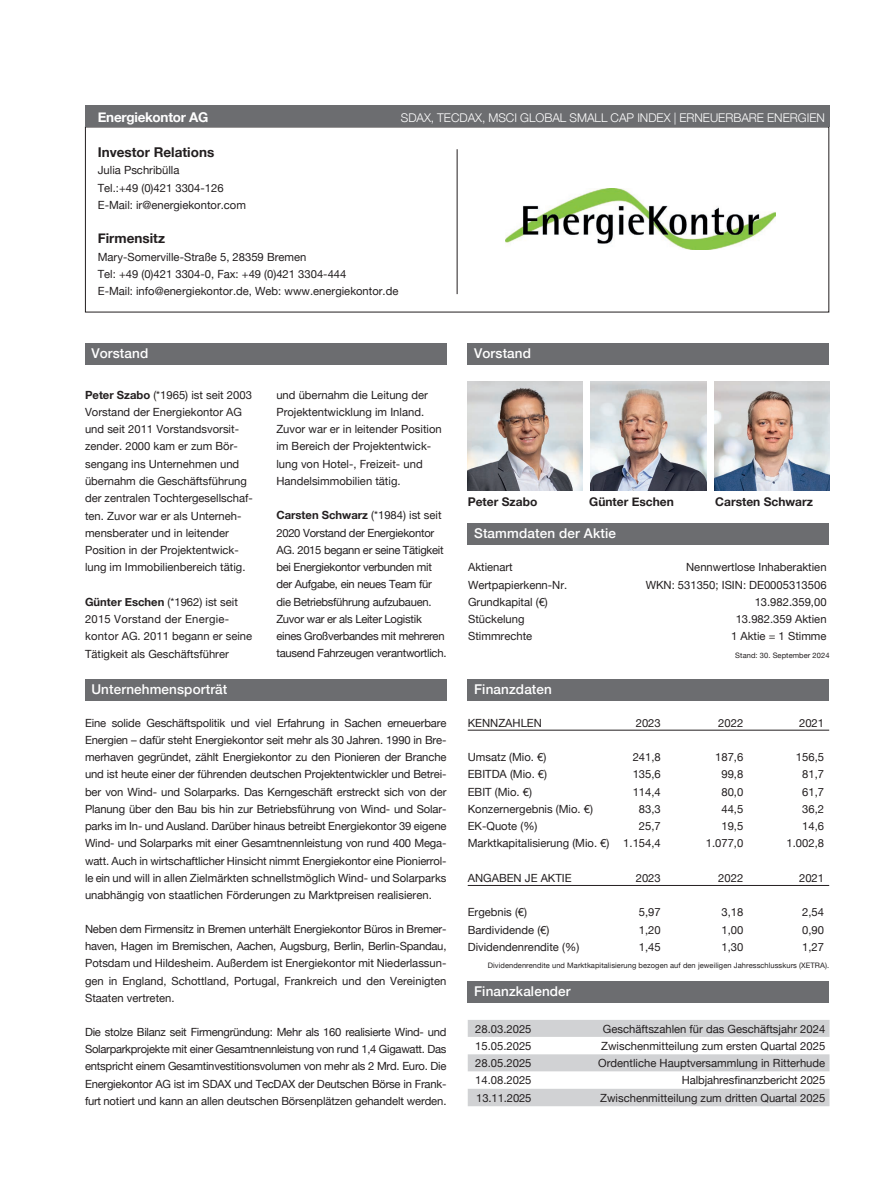
<style>
.page{position:relative;width:893px;height:1191px;background:#fff}
.page>*{position:absolute;margin:0;border:0;box-sizing:border-box;transform-origin:0 0}
.t1{font:500 13.5px "Helvetica Neue";letter-spacing:.01em;color:#fff}
.t2{font:700 13.5px "Helvetica Neue";color:#231f20}
.t3{font:700 13.5px "Helvetica Neue";letter-spacing:-.02em;color:#fff}
.t4{font:300 12px "Helvetica Neue";color:#fff}
.t5{font:700 12px "Helvetica Neue";color:#231f20}
.t6{font:11.25px/17.2px "Helvetica Neue";color:#231f20}
.t7{font:11.25px/17.2px "Helvetica Neue";letter-spacing:-.025em;color:#231f20}
.t8{font:7.5px "Helvetica Neue";letter-spacing:.01em;color:#231f20}
.s1{font-weight:700}
</style>
<div class="page">
<div style="left:85px;top:679px;width:361px;height:21px;background:#6c6d70"></div>
<div style="left:468px;top:523px;width:361px;height:21px;background:#6c6d70"></div>
<div style="left:468px;top:679px;width:361px;height:21px;background:#6c6d70"></div>
<div style="left:468px;top:981px;width:361px;height:21px;background:#6c6d70"></div>
<hr style="left:457px;top:149px;width:1px;height:145px;background:#231f20">
<div style="left:85px;top:105px;width:744px;height:22px;background:#6c6d70"></div>
<hr style="left:468px;top:730px;width:361px;height:1px;background:#231f20">
<hr style="left:468px;top:885px;width:361px;height:1px;background:#231f20">
<img style="left:506px;top:188px;width:270px;height:61px">
<div style="left:85px;top:343px;width:361px;height:21px;background:#6c6d70"></div>
<div style="left:468px;top:343px;width:361px;height:21px;background:#6c6d70"></div>
<svg style="left:468px;top:1020px;width:361px;height:86px"></svg>
<img style="left:468px;top:381px;width:115px;height:109px">
<img style="left:591px;top:381px;width:115px;height:109px">
<img style="left:714px;top:381px;width:115px;height:109px">
<p class="t3" style="left:98px;top:106px;width:112px">Energiekontor AG</p>
<p class="t4" style="left:401px;top:110px;width:426px">SDAX, TECDAX, MSCI GLOBAL SMALL CAP INDEX | ERNEUERBARE ENERGIEN</p>
<p class="t2" style="left:98px;top:142px;width:118px">Investor Relations</p>
<p class="t6" style="left:98px;top:162px;width:150px">Julia Pschribülla<br>Tel.:+49 (0)421 3304-126<br>E-Mail: ir@energiekontor.com</p>
<p class="t2" style="left:98px;top:228px;width:69px">Firmensitz</p>
<p class="t6" style="left:98px;top:249px;width:302px">Mary-Somerville-Straße 5, 28359 Bremen<br>Tel: +49 (0)421 3304-0, Fax: +49 (0)421 3304-444<br>E-Mail: info@energiekontor.de, Web: www.energiekontor.de</p>
<p class="t1" style="left:91px;top:342px;width:58px">Vorstand</p>
<p class="t1" style="left:474px;top:342px;width:58px">Vorstand</p>
<p class="t6" style="left:85px;top:387px;width:169px"><span class="s1">Peter Szabo</span> (*1965) ist seit 2003<br>Vorstand der Energiekontor AG und seit 2011 Vorstandsvorsit&shy;zender. 2000 kam er zum Bör&shy;sengang ins Unternehmen und übernahm die Geschäftsführung der zentralen Tochtergesellschaf&shy;ten. Zuvor war er als Unterneh&shy;mensberater und in leitender<br>Position in der Projektentwick&shy;lung im Immobilienbereich tätig.</p>
<p class="t6" style="left:85px;top:594px;width:169px"><span class="s1">Günter Eschen</span> (*1962) ist seit<br>2015 Vorstand der Energie&shy;kontor AG. 2011 begann er seine<br>Tätigkeit als Geschäftsführer</p>
<p class="t1" style="left:91px;top:678px;width:137px">Unternehmensporträt</p>
<p class="t6" style="left:276px;top:387px;width:167px">und übernahm die Leitung der<br>Projektentwicklung im Inland.<br>Zuvor war er in leitender Position im Bereich der Projektentwick&shy;lung von Hotel-, Freizeit- und<br>Handelsimmobilien tätig.</p>
<p class="t7" style="left:276px;top:507px;width:172px"><span class="s1">Carsten Schwarz</span> (*1984) ist seit 2020 Vorstand der Energiekontor AG. 2015 begann er seine Tätigkeit bei Energiekontor verbunden mit der Aufgabe, ein neues Team für die Betriebsführung aufzubauen.<br>Zuvor war er als Leiter Logistik eines Großverbandes mit mehreren tausend Fahrzeugen verantwortlich.</p>
<p class="t6" style="left:85px;top:714px;width:363px;text-align:justify">Eine solide Geschäftspolitik und viel Erfahrung in Sachen erneuerbare Energien – dafür steht Energiekontor seit mehr als 30 Jahren. 1990 in Bre&shy;merhaven gegründet, zählt Energiekontor zu den Pionieren der Branche und ist heute einer der führenden deutschen Projektentwickler und Betrei&shy;ber von Wind- und Solarparks. Das Kerngeschäft erstreckt sich von der Planung über den Bau bis hin zur Betriebsführung von Wind- und Solar&shy;parks im In- und Ausland. Darüber hinaus betreibt Energiekontor 39 eigene Wind- und Solarparks mit einer Gesamtnennleistung von rund 400 Mega&shy;watt. Auch in wirtschaftlicher Hinsicht nimmt Energiekontor eine Pionierrol&shy;le ein und will in allen Zielmärkten schnellstmöglich Wind- und Solarparks unabhängig von staatlichen Förderungen zu Marktpreisen realisieren.</p>
<p class="t6" style="left:85px;top:921px;width:363px;text-align:justify">Neben dem Firmensitz in Bremen unterhält Energiekontor Büros in Bremer&shy;haven, Hagen im Bremischen, Aachen, Augsburg, Berlin, Berlin-Spandau, Potsdam und Hildesheim. Außerdem ist Energiekontor mit Niederlassun&shy;gen in England, Schottland, Portugal, Frankreich und den Vereinigten Staaten vertreten.</p>
<p class="t6" style="left:85px;top:1023px;width:363px;text-align:justify">Die stolze Bilanz seit Firmengründung: Mehr als 160 realisierte Wind- und Solarparkprojekte mit einer Gesamtnennleistung von rund 1,4 Gigawatt. Das entspricht einem Gesamtinvestitionsvolumen von mehr als 2 Mrd. Euro. Die Energiekontor AG ist im SDAX und TecDAX der Deutschen Börse in Frank&shy;furt notiert und kann an allen deutschen Börsenplätzen gehandelt werden.</p>
<p class="t5" style="left:468px;top:492px;width:71px">Peter Szabo</p>
<p class="t5" style="left:589px;top:492px;width:86px">Günter Eschen</p>
<p class="t5" style="left:715px;top:492px;width:99px">Carsten Schwarz</p>
<p class="t1" style="left:474px;top:523px;width:143px">Stammdaten der Aktie</p>
<p class="t6" style="left:468px;top:559px;width:46px">Aktienart</p>
<p class="t6" style="left:686px;top:559px;width:142px">Nennwertlose Inhaberaktien</p>
<p class="t6" style="left:468px;top:576px;width:101px">Wertpapierkenn-Nr.</p>
<p class="t6" style="left:646px;top:576px;width:182px">WKN: 531350; ISIN: DE0005313506</p>
<p class="t6" style="left:468px;top:594px;width:81px">Grundkapital (€)</p>
<p class="t6" style="left:755px;top:594px;width:73px">13.982.359,00</p>
<p class="t6" style="left:468px;top:611px;width:58px">Stückelung</p>
<p class="t6" style="left:736px;top:611px;width:92px">13.982.359 Aktien</p>
<p class="t6" style="left:468px;top:628px;width:66px">Stimmrechte</p>
<p class="t6" style="left:731px;top:628px;width:97px">1 Aktie = 1 Stimme</p>
<p class="t8" style="left:735px;top:649px;width:96px">Stand: 30. September 2024</p>
<p class="t1" style="left:474px;top:678px;width:79px">Finanzdaten</p>
<p class="t6" style="left:468px;top:714px;width:76px">KENNZAHLEN</p>
<p class="t6" style="left:636px;top:714px;width:27px">2023</p>
<p class="t6" style="left:718px;top:714px;width:27px">2022</p>
<p class="t6" style="left:799px;top:714px;width:27px">2021</p>
<p class="t6" style="left:468px;top:749px;width:80px">Umsatz (Mio. €)</p>
<p class="t6" style="left:633px;top:749px;width:30px">241,8</p>
<p class="t6" style="left:715px;top:749px;width:30px">187,6</p>
<p class="t6" style="left:796px;top:749px;width:30px">156,5</p>
<p class="t6" style="left:468px;top:766px;width:81px">EBITDA (Mio. €)</p>
<p class="t6" style="left:633px;top:766px;width:30px">135,6</p>
<p class="t6" style="left:721px;top:766px;width:23px">99,8</p>
<p class="t6" style="left:802px;top:766px;width:23px">81,7</p>
<p class="t6" style="left:468px;top:783px;width:66px">EBIT (Mio. €)</p>
<p class="t6" style="left:633px;top:783px;width:30px">114,4</p>
<p class="t6" style="left:721px;top:783px;width:23px">80,0</p>
<p class="t6" style="left:802px;top:783px;width:23px">61,7</p>
<p class="t6" style="left:468px;top:801px;width:127px">Konzernergebnis (Mio. €)</p>
<p class="t6" style="left:639px;top:801px;width:23px">83,3</p>
<p class="t6" style="left:721px;top:801px;width:23px">44,5</p>
<p class="t6" style="left:802px;top:801px;width:23px">36,2</p>
<p class="t6" style="left:468px;top:818px;width:71px">EK-Quote (%)</p>
<p class="t6" style="left:639px;top:818px;width:23px">25,7</p>
<p class="t6" style="left:721px;top:818px;width:23px">19,5</p>
<p class="t6" style="left:802px;top:818px;width:23px">14,6</p>
<p class="t6" style="left:468px;top:835px;width:195px">Marktkapitalisierung (Mio. €) 1.154,4</p>
<p class="t6" style="left:706px;top:835px;width:39px">1.077,0</p>
<p class="t6" style="left:786px;top:835px;width:39px">1.002,8</p>
<p class="t6" style="left:468px;top:870px;width:105px">ANGABEN JE AKTIE</p>
<p class="t6" style="left:636px;top:870px;width:27px">2023</p>
<p class="t6" style="left:718px;top:870px;width:27px">2022</p>
<p class="t6" style="left:799px;top:870px;width:27px">2021</p>
<p class="t6" style="left:468px;top:904px;width:61px">Ergebnis (€)</p>
<p class="t6" style="left:639px;top:904px;width:23px">5,97</p>
<p class="t6" style="left:721px;top:904px;width:23px">3,18</p>
<p class="t6" style="left:802px;top:904px;width:23px">2,54</p>
<p class="t6" style="left:468px;top:921px;width:83px">Bardividende (€)</p>
<p class="t6" style="left:639px;top:921px;width:23px">1,20</p>
<p class="t6" style="left:721px;top:921px;width:23px">1,00</p>
<p class="t6" style="left:802px;top:921px;width:23px">0,90</p>
<p class="t6" style="left:468px;top:939px;width:113px">Dividendenrendite (%)</p>
<p class="t6" style="left:639px;top:939px;width:23px">1,45</p>
<p class="t6" style="left:721px;top:939px;width:23px">1,30</p>
<p class="t6" style="left:802px;top:939px;width:23px">1,27</p>
<p class="t8" style="left:488px;top:960px;width:343px">Dividendenrendite und Marktkapitalisierung bezogen auf den jeweiligen Jahresschlusskurs (XETRA).</p>
<p class="t1" style="left:474px;top:980px;width:98px">Finanzkalender</p>
<p class="t6" style="left:475px;top:1020px;width:58px">28.03.2025</p>
<p class="t6" style="left:603px;top:1020px;width:224px">Geschäftszahlen für das Geschäftsjahr 2024</p>
<p class="t6" style="left:475px;top:1037px;width:58px">15.05.2025</p>
<p class="t6" style="left:601px;top:1037px;width:226px">Zwischenmitteilung zum ersten Quartal 2025</p>
<p class="t6" style="left:475px;top:1055px;width:58px">28.05.2025</p>
<p class="t6" style="left:598px;top:1055px;width:228px">Ordentliche Hauptversammlung in Ritterhude</p>
<p class="t6" style="left:475px;top:1072px;width:58px">14.08.2025</p>
<p class="t6" style="left:682px;top:1072px;width:145px">Halbjahresfinanzbericht 2025</p>
<p class="t6" style="left:476px;top:1089px;width:57px">13.11.2025</p>
<p class="t6" style="left:600px;top:1089px;width:227px">Zwischenmitteilung zum dritten Quartal 2025</p>
</div>
